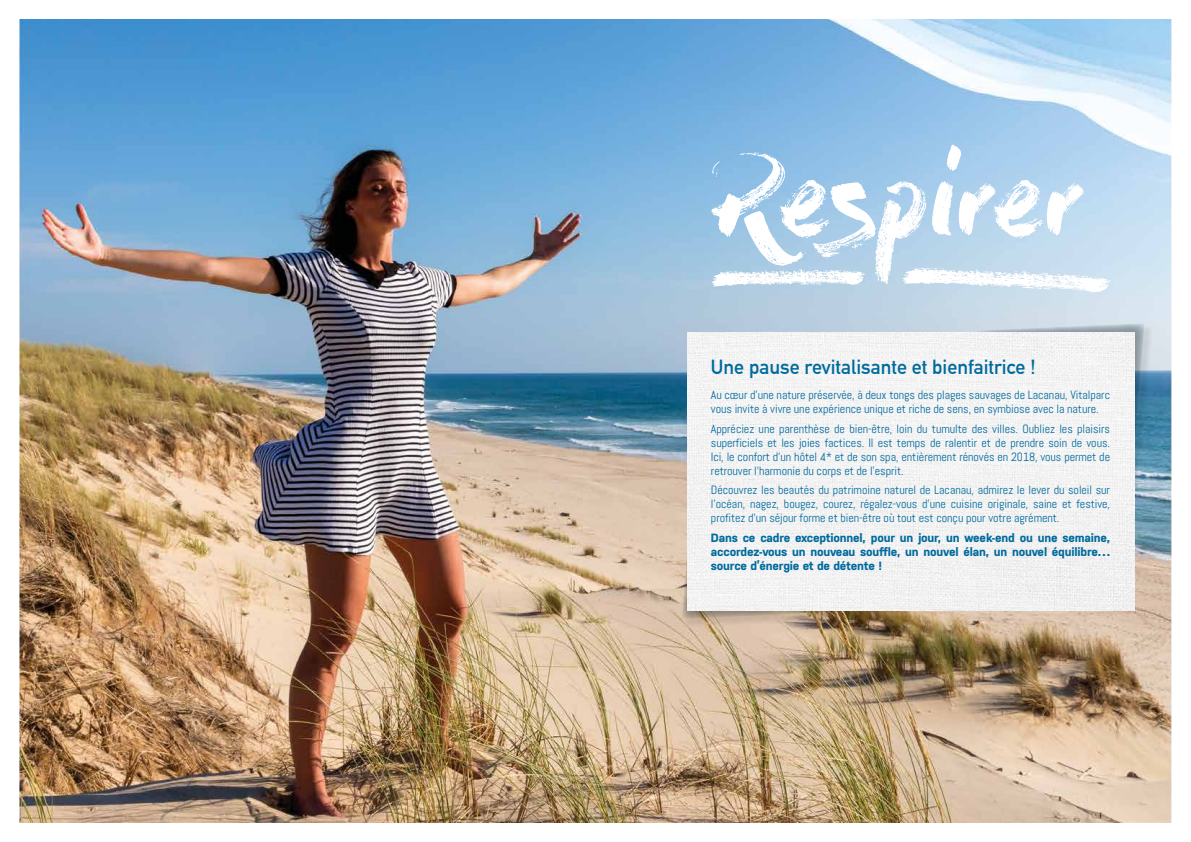
<style>
.page{position:relative;width:1191px;height:842px;background:#fff}
.page>*{position:absolute;margin:0;border:0;box-sizing:border-box;transform-origin:0 0}
.t1{font:700 20px "DIN Alternate";color:#006a9d}
.t2{font:12px/14px "Abel";letter-spacing:-.005em;color:#006a9d;text-align:justify}
.t3{font:700 12px/14px "Nudista";letter-spacing:-.015em;color:#006a9d;text-align:justify}
</style>
<div class="page">
<img style="left:19px;top:20px;width:1152px;height:802px">
<div style="left:683px;top:457px;width:177px;height:172px;background:#000;opacity:.2"></div>
<svg style="left:681px;top:455px;width:171px;height:164px;background:#bca892"></svg>
<div style="left:976px;top:324px;width:177px;height:172px;background:#000;opacity:.2"></div>
<svg style="left:974px;top:323px;width:170px;height:164px;background:#99b1c1"></svg>
<div style="left:687px;top:333px;width:447px;height:277px;background:#f3f3f3"></div>
<svg style="left:902px;top:268px;width:209px;height:25px"></svg>
<svg style="left:712px;top:284px;width:153px;height:3px"></svg>
<svg style="left:711px;top:145px;width:372px;height:139px"></svg>
<h1 class="t1" style="left:711px;top:352px;width:326px">Une pause revitalisante et bienfaitrice !</h1>
<p class="t2" style="left:711px;top:388px;width:401px">Au cœur d’une nature préservée, à deux tongs des plages sauvages de Lacanau, Vitalparc vous invite à vivre une expérience unique et riche de sens, en symbiose avec la nature.</p>
<p class="t2" style="left:711px;top:421px;width:401px">Appréciez une parenthèse de bien-être, loin du tumulte des villes. Oubliez les plaisirs superficiels et les joies factices. Il est temps de ralentir et de prendre soin de vous.<br>Ici, le confort d’un hôtel 4* et de son spa, entièrement rénovés en 2018, vous permet de retrouver l’harmonie du corps et de l’esprit.</p>
<p class="t2" style="left:711px;top:483px;width:401px">Découvrez les beautés du patrimoine naturel de Lacanau, admirez le lever du soleil sur l’océan, nagez, bougez, courez, régalez-vous d’une cuisine originale, saine et festive, profitez d’un séjour forme et bien-être où tout est conçu pour votre agrément.</p>
<p class="t3" style="left:711px;top:531px;width:401px">Dans ce cadre exceptionnel, pour un jour, un week-end ou une semaine, accordez-vous un nouveau souffle, un nouvel élan, un nouvel équilibre… source d’énergie et de détente !</p>
</div>
